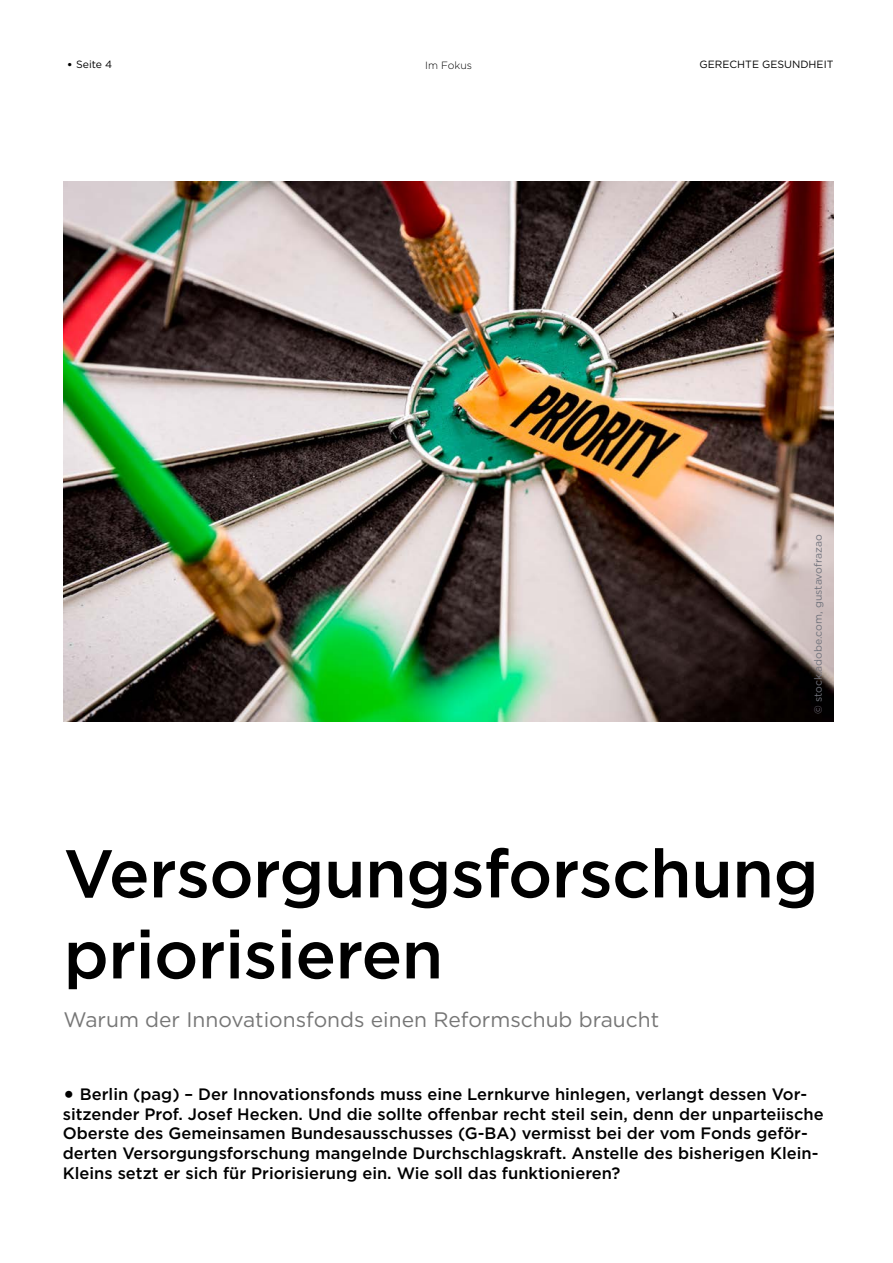
<style>
.page{position:relative;width:893px;height:1263px;background:#fff}
.page>*{position:absolute;margin:0;border:0;box-sizing:border-box;transform-origin:0 0}
.t1{font:500 67.5px/81px "Gotham";letter-spacing:-.01em;color:#000}
.t2{font:21px "Gotham";color:#767676}
.t3{font:500 16.5px/19.8px "Gotham";color:#000}
.t4{font:10.5px "Gotham";color:#71737c}
.t5{font:10.5px "Gotham";color:#000}
.t6{font:300 10.5px "Gotham";color:#000}
.s1{font-size:12.6px}
.s2{font-size:24.75px}
</style>
<div class="page">
<img style="left:64px;top:182px;width:769px;height:540px">
<p class="t5" style="left:67px;top:58px;width:47px"><span class="s1">•</span> Seite 4</p>
<p class="t6" style="left:425px;top:58px;width:48px">Im Fokus</p>
<p class="t5" style="left:700px;top:58px;width:135px">GERECHTE GESUNDHEIT</p>
<p class="t4" style="left:811px;top:714px;width:181px;rotate:-90deg">© stock.adobe.com, gustavofrazao</p>
<h1 class="t1" style="left:64px;top:832px;width:757px">Versorgungsforschung priorisieren</h1>
<p class="t2" style="left:64px;top:1006px;width:597px">Warum der Innovationsfonds einen Reformschub braucht</p>
<p class="t3" style="left:63px;top:1084px;width:762px"><span class="s2">•</span> Berlin (pag) – Der Innovationsfonds muss eine Lernkurve hinlegen, verlangt dessen Vor&shy;sitzender Prof. Josef Hecken. Und die sollte offenbar recht steil sein, denn der unparteiische Oberste des Gemeinsamen Bundesausschusses (G-BA) vermisst bei der vom Fonds geför&shy;derten Versorgungsforschung mangelnde Durchschlagskraft. Anstelle des bisherigen Klein-Kleins setzt er sich für Priorisierung ein. Wie soll das funktionieren?</p>
</div>
